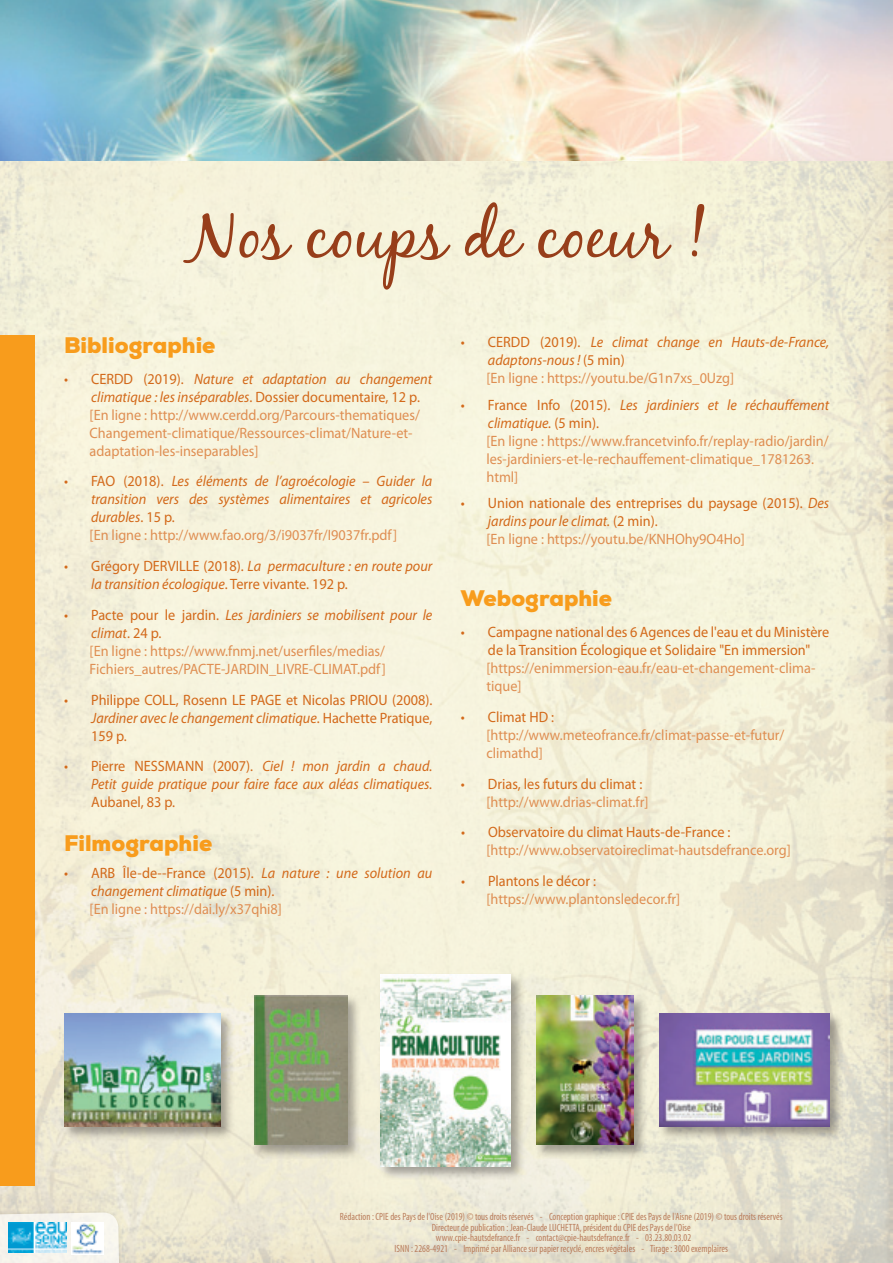
<style>
.page{position:relative;width:893px;height:1263px;background:#fff}
.page>*{position:absolute;margin:0;border:0;box-sizing:border-box;transform-origin:0 0}
.t1{font:67.5px "Black Jack";color:#973e1a}
.t2{font:900 22.5px "Nexa";color:#f89c1c}
.t3{font:15px/18px "Myriad Pro";color:#df8e52;scale:.95 1}
.t4{font:italic 15px/18px "Myriad Pro";color:#d3691a;scale:.95 1}
.t5{font:15px/18px "Myriad Pro";color:#d3691a;text-align:justify;scale:.95 1}
.t6{font:condensed 10.5px/10.5px "Myriad Pro";color:#ba7d5c;text-align:center;scale:.95 1}
.s1{color:#d3691a}
.s2{font-style:italic;color:#d3691a}
.s3{font-style:normal}
.s4{font-style:normal;color:#df8e52}
.s5{font-style:italic}
.s6{color:#df8e52}
</style>
<div class="page">
<img style="left:0;top:161px;width:893px;height:1102px">
<div style="left:0;top:1207px;width:124px;height:56px;background:#231f20;opacity:.6"></div>
<svg style="left:0;top:1212px;width:120px;height:51px"></svg>
<img style="left:71px;top:1222px;width:32px;height:32px">
<img style="left:9px;top:1223px;width:57px;height:29px">
<div style="left:0;top:335px;width:34px;height:850px;background:#f89c1c"></div>
<div style="left:378px;top:971px;width:147px;height:209px;background:#231f20;opacity:.4"></div>
<img style="left:381px;top:974px;width:130px;height:192px">
<div style="left:252px;top:993px;width:109px;height:166px;background:#231f20;opacity:.4"></div>
<img style="left:254px;top:995px;width:93px;height:150px">
<div style="left:61px;top:1011px;width:174px;height:130px;background:#231f20;opacity:.4"></div>
<img style="left:64px;top:1013px;width:157px;height:113px">
<div style="left:534px;top:993px;width:113px;height:166px;background:#231f20;opacity:.4"></div>
<img style="left:537px;top:995px;width:96px;height:150px">
<div style="left:656px;top:1011px;width:187px;height:130px;background:#231f20;opacity:.4"></div>
<img style="left:659px;top:1013px;width:170px;height:114px">
<img style="left:0;top:0;width:893px;height:161px">
<h1 class="t1" style="left:187px;top:194px;width:521px">Nos coups de coeur !</h1>
<h2 class="t2" style="left:64px;top:330px;width:153px">Bibliographie</h2>
<p class="t3" style="left:90px;top:369px;width:362px;text-indent:-26px"><span class="s1">• CERDD (2019).</span> <span class="s2">Nature et adaptation au changement climatique : les inséparables</span><span class="s1">. Dossier documentaire, 12 p. </span>[En ligne : http://www.cerdd.org/Parcours-thematiques/ Changement-climatique/Ressources-climat/Nature-et&shy;adaptation-les-inseparables]</p>
<p class="t4" style="left:90px;top:472px;width:362px;text-indent:-26px"><span class="s3">• FAO (2018).</span> Les éléments de l’agroécologie – Guider la transition vers des systèmes alimentaires et agricoles durables<span class="s3">. 15 p.<br></span><span class="s4">[En ligne : http://www.fao.org/3/i9037fr/I9037fr.pdf]</span></p>
<p class="t4" style="left:91px;top:557px;width:361px;text-indent:-27px"><span class="s3">• Grégory DERVILLE (2018).</span> La permaculture : en route pour la transition écologique<span class="s3">. Terre vivante. 192 p.</span></p>
<p class="t3" style="left:90px;top:606px;width:362px;text-indent:-26px"><span class="s1">• Pacte pour le jardin.</span> <span class="s2">Les jardiniers se mobilisent pour le climat</span><span class="s1">. 24 p.<br></span>[En ligne : https://www.fnmj.net/userfiles/medias/ Fichiers_autres/PACTE-JARDIN_LIVRE-CLIMAT.pdf]</p>
<p class="t5" style="left:91px;top:690px;width:361px;text-indent:-27px">• Philippe COLL, Rosenn LE PAGE et Nicolas PRIOU (2008).<br><span class="s5">Jardiner avec le changement climatique</span>. Hachette Pratique, 159 p.</p>
<p class="t4" style="left:64px;top:757px;width:389px;text-align:right"><span class="s3">• Pierre NESSMANN (2007).</span> Ciel ! mon jardin a chaud.<br>Petit guide pratique pour faire face aux aléas climatiques.</p>
<p class="t5" style="left:91px;top:793px;width:90px">Aubanel, 83 p.</p>
<h2 class="t2" style="left:64px;top:829px;width:150px">Filmographie</h2>
<p class="t4" style="left:90px;top:864px;width:362px;text-indent:-26px"><span class="s3">• ARB Île-de--France (2015).</span> La nature : une solution au changement climatique <span class="s3">(5 min).<br></span><span class="s4">[En ligne : https://dai.ly/x37qhi8]</span></p>
<p class="t4" style="left:486px;top:333px;width:362px;text-indent:-26px"><span class="s3">• CERDD (2019).</span> Le climat change en Hauts-de-France, adaptons-nous ! <span class="s3">(5 min)<br></span><span class="s4">[En ligne : https://youtu.be/G1n7xs_0Uzg]</span></p>
<p class="t3" style="left:486px;top:395px;width:362px;text-indent:-26px"><span class="s1">• France Info (2015).</span> <span class="s2">Les jardiniers et le réchauffement climatique.</span> <span class="s1">(5 min).<br></span>[En ligne : https://www.francetvinfo.fr/replay-radio/jardin/ les-jardiniers-et-le-rechauffement-climatique_1781263. html]</p>
<p class="t5" style="left:486px;top:494px;width:362px;text-align:left;text-indent:-26px">• Union nationale des entreprises du paysage (2015). <span class="s5">Des jardins pour le climat.</span> (2 min).<br><span class="s6">[En ligne : https://youtu.be/KNHOhy9O4Ho]</span></p>
<h2 class="t2" style="left:461px;top:584px;width:153px">Webographie</h2>
<p class="t5" style="left:461px;top:623px;width:389px;text-align:center">• Campagne national des 6 Agences de l'eau et du Ministère de la Transition Écologique et Solidaire "En immersion"</p>
<p class="t3" style="left:486px;top:659px;width:348px">[https://enimmersion-eau.fr/eau-et-changement-clima&shy;tique]</p>
<p class="t5" style="left:461px;top:707px;width:100px">• Climat HD :</p>
<p class="t3" style="left:486px;top:725px;width:315px">[http://www.meteofrance.fr/climat-passe-et-futur/ climathd]</p>
<p class="t5" style="left:461px;top:774px;width:192px">• Drias, les futurs du climat :</p>
<p class="t3" style="left:486px;top:792px;width:172px">[http://www.drias-climat.fr]</p>
<p class="t5" style="left:461px;top:823px;width:285px">• Observatoire du climat Hauts-de-France :</p>
<p class="t3" style="left:486px;top:841px;width:322px">[http://www.observatoireclimat-hautsdefrance.org]</p>
<p class="t5" style="left:461px;top:872px;width:144px">• Plantons le décor :</p>
<p class="t3" style="left:486px;top:890px;width:205px">[https://www.plantonsledecor.fr]</p>
<p class="t6" style="left:340px;top:1211px;width:468px">Rédaction : CPIE des Pays de l'Oise (2019) © tous droits réservés - Conception graphique : CPIE des Pays de l'Aisne (2019) © tous droits réservés Directeur de publication : Jean-Claude LUCHETTA, président du CPIE des Pays de l'Oise<br>www.cpie-hautsdefrance.fr - contact@cpie-hautsdefrance.fr - 03.23.80.03.02<br>ISNN : 2268-4921 - Imprimé par Alliance sur papier recyclé, encres végétales - Tirage : 3000 exemplaires</p>
</div>
